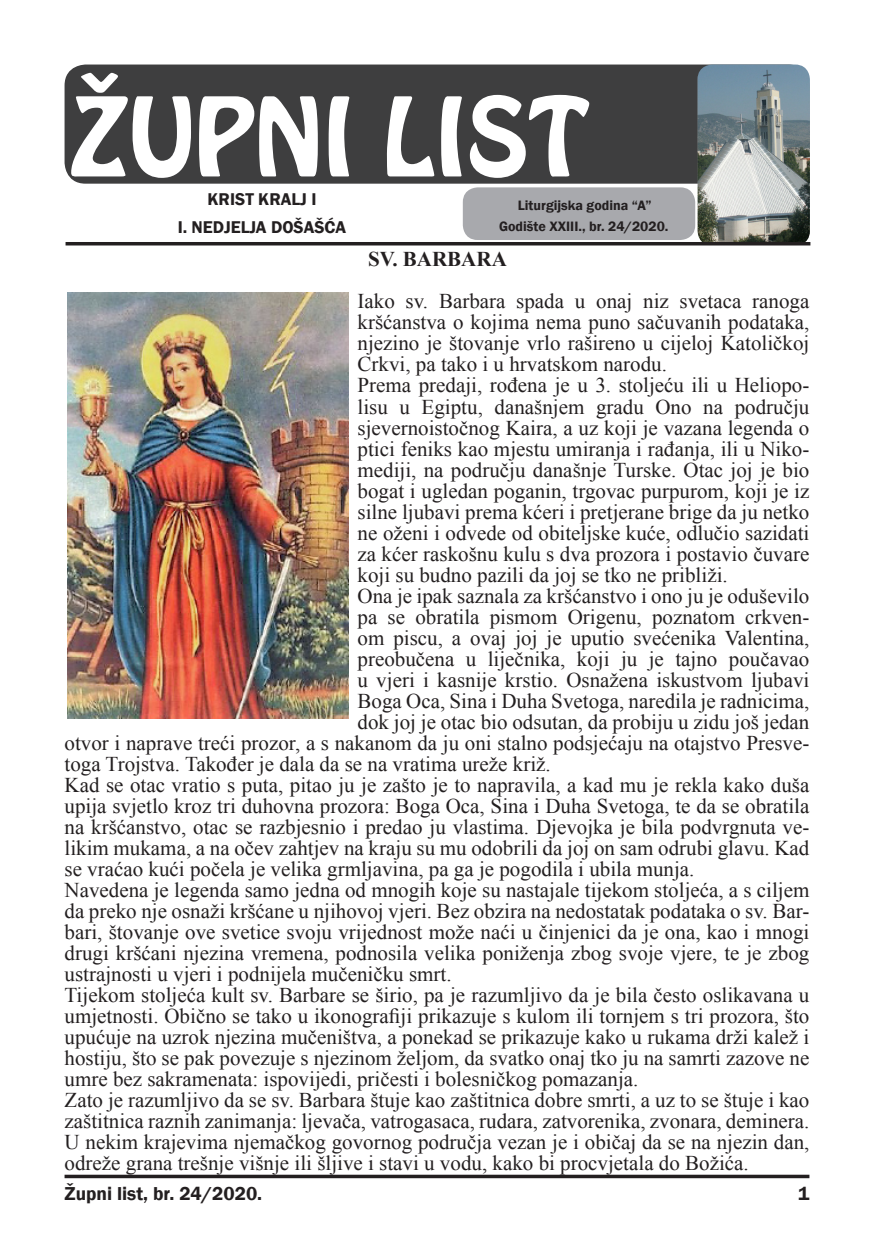
<style>
.page{position:relative;width:874px;height:1241px;background:#fff}
.page>*{position:absolute;margin:0;border:0;box-sizing:border-box;transform-origin:0 0}
.t1{font:96.25px "Hobo Std";color:#fff}
.t2{font:21px/21px "Times New Roman";color:#231f20;text-align:justify}
.t3{font:700 21px "Times New Roman";color:#231f20}
.Tekst{font:600 19.25px "Franklin Gothic";color:#231f20}
.Normalni_tekst{font:600 17.5px "Franklin Gothic";color:#231f20}
.Normalni_tekst-2{font:600 14px "Franklin Gothic";color:#231f20}
</style>
<div class="page">
<div style="left:462px;top:187px;width:232px;height:53px;background:#a8a9ad;border-radius:15px"></div>
<div style="left:64px;top:64px;width:745px;height:120px;background:#3e3e3f;border-radius:21px"></div>
<img style="left:697px;top:64px;width:112px;height:182px">
<hr style="left:64px;top:1174px;width:745px;height:3px;background:#231f20">
<hr style="left:65px;top:242px;width:745px;height:3px;background:#231f20">
<img style="left:67px;top:292px;width:281px;height:426px">
<p class="t1" style="left:70px;top:70px;width:521px">ŽUPNI LIST</p>
<p class="Normalni_tekst" style="left:207px;top:188px;width:110px">KRIST KRALJ I</p>
<p class="Normalni_tekst" style="left:177px;top:216px;width:170px">I. NEDJELJA DOŠAŠĆA</p>
<p class="Normalni_tekst-2" style="left:517px;top:197px;width:135px">Liturgijska godina “A”</p>
<p class="Normalni_tekst-2" style="left:499px;top:218px;width:171px">Godište XXIII., br. 24/2020.</p>
<p class="t3" style="left:368px;top:245px;width:140px">SV. BARBARA</p>
<p class="t2" style="left:357px;top:290px;width:453px">Iako sv. Barbara spada u onaj niz svetaca ranoga kršćanstva o kojima nema puno sačuvanih podataka, njezino je štovanje vrlo rašireno u cijeloj Katoličkoj Crkvi, pa tako i u hrvatskom narodu.</p>
<p class="t2" style="left:357px;top:374px;width:453px">Prema predaji, rođena je u 3. stoljeću ili u Heliopo&shy;lisu u Egiptu, današnjem gradu Ono na području sjevernoistočnog Kaira, a uz koji je vazana legenda o ptici feniks kao mjestu umiranja i rađanja, ili u Niko&shy;mediji, na području današnje Turske. Otac joj je bio bogat i ugledan poganin, trgovac purpurom, koji je iz silne ljubavi prema kćeri i pretjerane brige da ju netko ne oženi i odvede od obiteljske kuće, odlučio sazidati za kćer raskošnu kulu s dva prozora i postavio čuvare koji su budno pazili da joj se tko ne približi.</p>
<p class="t2" style="left:357px;top:584px;width:453px">Ona je ipak saznala za kršćanstvo i ono ju je oduševilo</p>
<p class="t2" style="left:357px;top:605px;width:453px">pa se obratila pismom Origenu, poznatom crkven-</p>
<p class="t2" style="left:357px;top:626px;width:453px">om piscu, a ovaj joj je uputio svećenika Valentina,</p>
<p class="t2" style="left:357px;top:647px;width:453px">preobučena u liječnika, koji ju je tajno poučavao</p>
<p class="t2" style="left:357px;top:668px;width:453px">u vjeri i kasnije krstio. Osnažena iskustvom ljubavi</p>
<p class="t2" style="left:357px;top:689px;width:453px">Boga Oca, Sina i Duha Svetoga, naredila je radnicima,</p>
<p class="t2" style="left:357px;top:710px;width:453px">dok joj je otac bio odsutan, da probiju u zidu još jedan</p>
<p class="t2" style="left:64px;top:731px;width:746px">otvor i naprave treći prozor, a s nakanom da ju oni stalno podsjećaju na otajstvo Presve-</p>
<p class="t2" style="left:64px;top:752px;width:487px">toga Trojstva. Također je dala da se na vratima ureže križ.</p>
<p class="t2" style="left:64px;top:773px;width:746px">Kad se otac vratio s puta, pitao ju je zašto je to napravila, a kad mu je rekla kako duša upija svjetlo kroz tri duhovna prozora: Boga Oca, Sina i Duha Svetoga, te da se obratila na kršćanstvo, otac se razbjesnio i predao ju vlastima. Djevojka je bila podvrgnuta ve&shy;likim mukama, a na očev zahtjev na kraju su mu odobrili da joj on sam odrubi glavu. Kad se vraćao kući počela je velika grmljavina, pa ga je pogodila i ubila munja.</p>
<p class="t2" style="left:64px;top:878px;width:746px">Navedena je legenda samo jedna od mnogih koje su nastajale tijekom stoljeća, a s ciljem da preko nje osnaži kršćane u njihovoj vjeri. Bez obzira na nedostatak podataka o sv. Bar&shy;bari, štovanje ove svetice svoju vrijednost može naći u činjenici da je ona, kao i mnogi drugi kršćani njezina vremena, podnosila velika poniženja zbog svoje vjere, te je zbog ustrajnosti u vjeri i podnijela mučeničku smrt.</p>
<p class="t2" style="left:64px;top:983px;width:746px">Tijekom stoljeća kult sv. Barbare se širio, pa je razumljivo da je bila često oslikavana u umjetnosti. Obično se tako u ikonografiji prikazuje s kulom ili tornjem s tri prozora, što upućuje na uzrok njezina mučeništva, a ponekad se prikazuje kako u rukama drži kalež i hostiju, što se pak povezuje s njezinom željom, da svatko onaj tko ju na samrti zazove ne umre bez sakramenata: ispovijedi, pričesti i bolesničkog pomazanja.</p>
<p class="t2" style="left:64px;top:1088px;width:746px">Zato je razumljivo da se sv. Barbara štuje kao zaštitnica dobre smrti, a uz to se štuje i kao zaštitnica raznih zanimanja: ljevača, vatrogasaca, rudara, zatvorenika, zvonara, deminera.<br>U nekim krajevima njemačkog govornog područja vezan je i običaj da se na njezin dan, odreže grana trešnje višnje ili šljive i stavi u vodu, kako bi procvjetala do Božića.</p>
<p class="Tekst" style="left:64px;top:1181px;width:199px">Župni list, br. 24/2020.</p>
<p class="Tekst" style="left:797px;top:1181px;width:13px">1</p>
</div>
